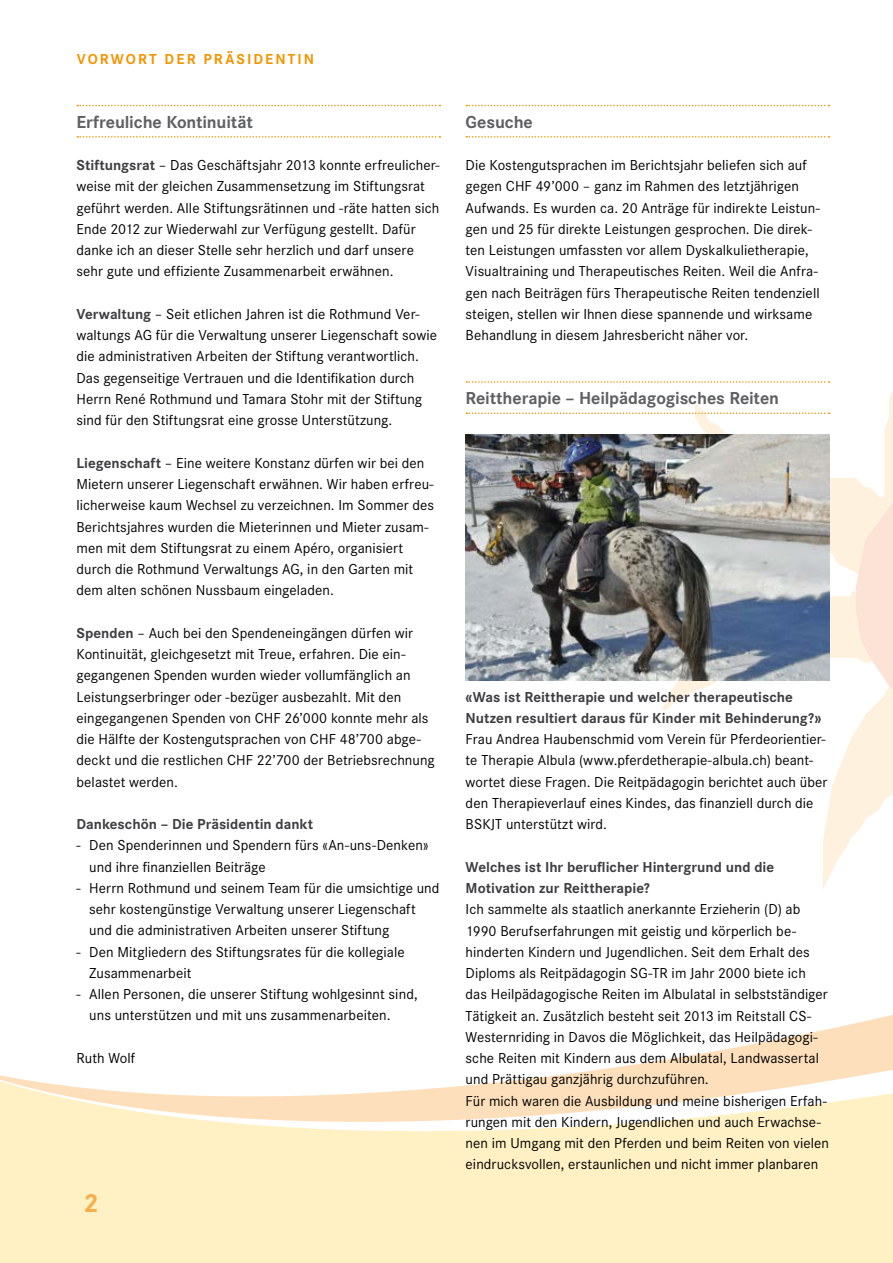
<style>
.page{position:relative;width:893px;height:1263px;background:#fff}
.page>*{position:absolute;margin:0;border:0;box-sizing:border-box;transform-origin:0 0}
.t1{font:700 27px "Corporate S";color:#f7ae49}
.t2{font:700 18px "Corporate S";letter-spacing:-.005em;color:#5f6062}
.t3{font:15px/21.3px "Corporate S";letter-spacing:.005em;color:#000}
.t4{font:700 15px/21.3px "Corporate S";color:#3e3d40}
.t5{font:700 15px "Corporate S";letter-spacing:.25em;color:#f39400}
.s1{font-weight:700;color:#3e3d40}
</style>
<div class="page">
<svg style="left:0;top:1015px;width:893px;height:248px;fill:#fff1c4"></svg>
<svg style="left:662px;top:381px;width:231px;height:508px"></svg>
<svg style="left:856px;top:468px;width:37px;height:280px"></svg>
<svg style="left:77px;top:105px;width:363px;height:1px"></svg>
<svg style="left:77px;top:136px;width:363px;height:2px"></svg>
<svg style="left:466px;top:105px;width:363px;height:1px"></svg>
<svg style="left:466px;top:136px;width:363px;height:2px"></svg>
<svg style="left:466px;top:381px;width:363px;height:2px"></svg>
<svg style="left:466px;top:412px;width:363px;height:2px"></svg>
<img style="left:466px;top:434px;width:363px;height:246px">
<p class="t5" style="left:77px;top:50px;width:239px">Vorwort der Präsidentin</p>
<p class="t2" style="left:77px;top:111px;width:178px">Erfreuliche Kontinuität</p>
<p class="t3" style="left:77px;top:155px;width:365px"><span class="s1">Stiftungsrat</span> – Das Geschäftsjahr 2013 konnte erfreulicher&shy;weise mit der gleichen Zusammensetzung im Stiftungsrat geführt werden. Alle Stiftungsrätinnen und -räte hatten sich Ende 2012 zur Wiederwahl zur Verfügung gestellt. Dafür danke ich an dieser Stelle sehr herzlich und darf unsere sehr gute und effiziente Zusammenarbeit erwähnen.</p>
<p class="t3" style="left:77px;top:303px;width:362px"><span class="s1">Verwaltung</span> – Seit etlichen Jahren ist die Rothmund Ver&shy;waltungs AG für die Verwaltung unserer Liegenschaft sowie die administrativen Arbeiten der Stiftung verantwortlich.<br>Das gegenseitige Vertrauen und die Identifikation durch Herrn René Rothmund und Tamara Stohr mit der Stiftung sind für den Stiftungsrat eine grosse Unterstützung.</p>
<p class="t3" style="left:77px;top:452px;width:359px"><span class="s1">Liegenschaft</span> – Eine weitere Konstanz dürfen wir bei den Mietern unserer Liegenschaft erwähnen. Wir haben erfreu&shy;licherweise kaum Wechsel zu verzeichnen. Im Sommer des Berichtsjahres wurden die Mieterinnen und Mieter zusam&shy;men mit dem Stiftungsrat zu einem Apéro, organisiert durch die Rothmund Verwaltungs AG, in den Garten mit dem alten schönen Nussbaum eingeladen.</p>
<p class="t3" style="left:77px;top:622px;width:360px"><span class="s1">Spenden</span> – Auch bei den Spendeneingängen dürfen wir Kontinuität, gleichgesetzt mit Treue, erfahren. Die ein&shy;gegangenen Spenden wurden wieder vollumfänglich an Leistungserbringer oder -bezüger ausbezahlt. Mit den eingegangenen Spenden von CHF 26’000 konnte mehr als die Hälfte der Kostengutsprachen von CHF 48’700 abge&shy;deckt und die restlichen CHF 22’700 der Betriebsrechnung belastet werden.</p>
<p class="t4" style="left:77px;top:814px;width:238px">Dankeschön – Die Präsidentin dankt</p>
<p class="t3" style="left:89px;top:835px;width:341px;text-indent:-13px">- Den Spenderinnen und Spendern fürs «An-uns-Denken» und ihre finanziellen Beiträge</p>
<p class="t3" style="left:89px;top:877px;width:352px;text-indent:-13px">- Herrn Rothmund und seinem Team für die umsichtige und sehr kostengünstige Verwaltung unserer Liegenschaft und die administrativen Arbeiten unserer Stiftung</p>
<p class="t3" style="left:89px;top:941px;width:317px;text-indent:-13px">- Den Mitgliedern des Stiftungsrates für die kollegiale<br>Zusammenarbeit</p>
<p class="t3" style="left:89px;top:984px;width:330px;text-indent:-13px">- Allen Personen, die unserer Stiftung wohlgesinnt sind, uns unterstützen und mit uns zusammenarbeiten.</p>
<p class="t3" style="left:77px;top:1047px;width:60px">Ruth Wolf</p>
<h1 class="t1" style="left:84px;top:1187px;width:17px">2</h1>
<p class="t2" style="left:466px;top:111px;width:69px">Gesuche</p>
<p class="t3" style="left:466px;top:155px;width:356px">Die Kostengutsprachen im Berichtsjahr beliefen sich auf gegen CHF 49’000 – ganz im Rahmen des letztjährigen Aufwands. Es wurden ca. 20 Anträge für indirekte Leistun&shy;gen und 25 für direkte Leistungen gesprochen. Die direk&shy;ten Leistungen umfassten vor allem Dyskalkulietherapie, Visualtraining und Therapeutisches Reiten. Weil die Anfra&shy;gen nach Beiträgen fürs Therapeutische Reiten tendenziell steigen, stellen wir Ihnen diese spannende und wirksame Behandlung in diesem Jahresbericht näher vor.</p>
<p class="t2" style="left:466px;top:388px;width:315px">Reittherapie – Heilpädagogisches Reiten</p>
<p class="t4" style="left:466px;top:686px;width:357px">«Was ist Reittherapie und welcher therapeutische<br>N utzen resultiert daraus für Kinder mit Behinderung?»</p>
<p class="t3" style="left:466px;top:729px;width:363px">Frau Andrea Haubenschmid vom Verein für Pferdeorientier&shy;te Therapie Albula (www.pferdetherapie-albula.ch) beant&shy;wortet diese Fragen. Die Reitpädagogin berichtet auch über den Therapieverlauf eines Kindes, das finanziell durch die BSKJT unterstützt wird.</p>
<p class="t4" style="left:466px;top:856px;width:310px">Welches ist Ihr beruflicher Hintergrund und die<br>Motivation zur Reittherapie?</p>
<p class="t3" style="left:466px;top:899px;width:365px">Ich sammelte als staatlich anerkannte Erzieherin (D) ab 1990 Berufserfahrungen mit geistig und körperlich be&shy;hinderten Kindern und Jugendlichen. Seit dem Erhalt des Diploms als Reitpädagogin SG-TR im Jahr 2000 biete ich das Heilpädagogische Reiten im Albulatal in selbstständiger Tätigkeit an. Zusätzlich besteht seit 2013 im Reitstall CS-Westernriding in Davos die Möglichkeit, das Heilpädagogi&shy;sche Reiten mit Kindern aus dem Albulatal, Landwassertal und Prättigau ganzjährig durchzuführen.<br>Für mich waren die Ausbildung und meine bisherigen Erfah&shy;rungen mit den Kindern, Jugendlichen und auch Erwachse&shy;nen im Umgang mit den Pferden und beim Reiten von vielen eindrucksvollen, erstaunlichen und nicht immer planbaren</p>
</div>
